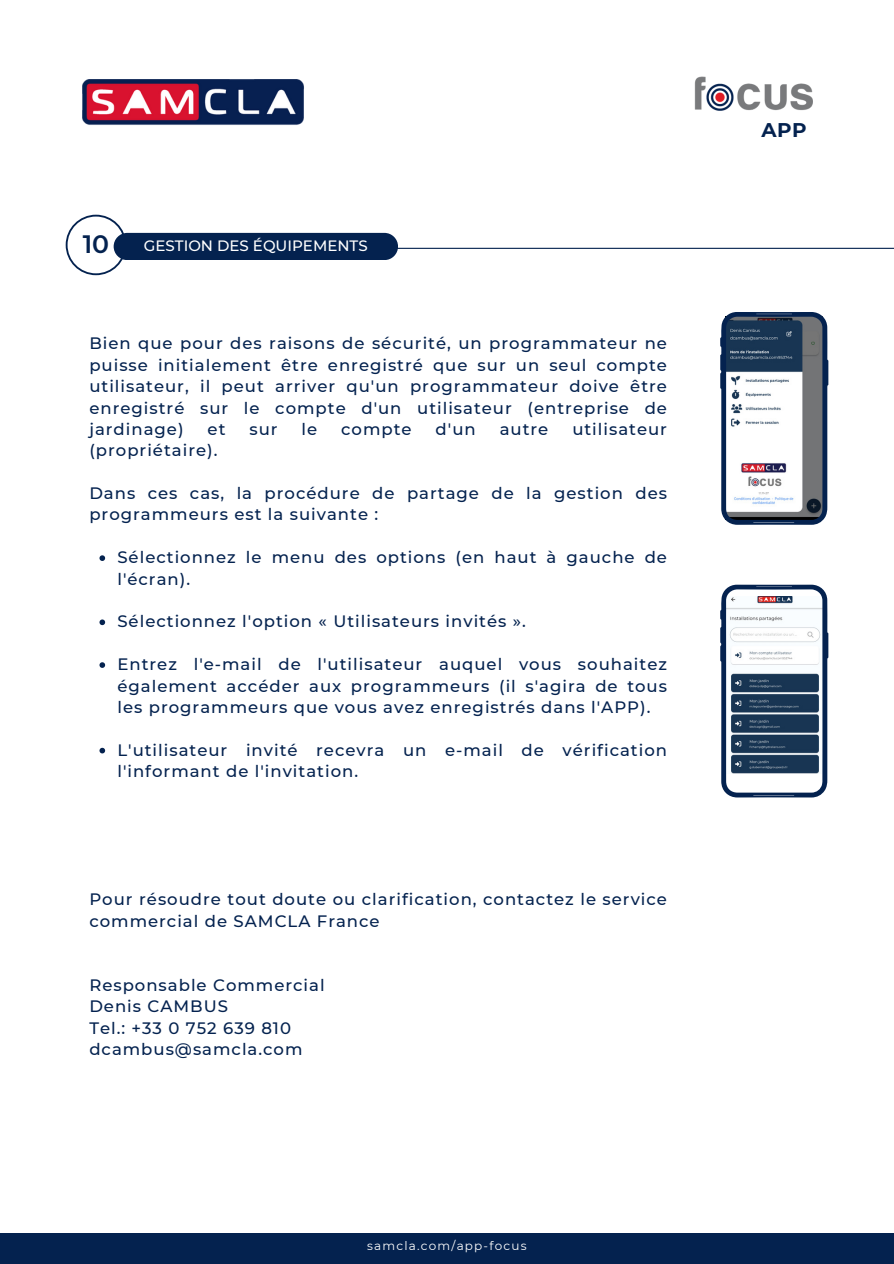
<style>
.page{position:relative;width:894px;height:1264px;background:#fff}
.page>*{position:absolute;margin:0;border:0;box-sizing:border-box;transform-origin:0 0}
.t1{font:600 25.2px "Montserrat";color:#04224f}
.t2{font:700 19.8px "Montserrat";color:#04224f}
.t3{font:500 16.5px/21.3px "Montserrat";letter-spacing:.06em;color:#04224f}
.t4{font:500 15px "Montserrat";color:#fff}
.t5{font:12px "Montserrat";letter-spacing:.1em;color:#fff}
</style>
<div class="page">
<svg style="left:720px;top:312px;width:107px;height:212px"></svg>
<svg style="left:720px;top:584px;width:107px;height:213px"></svg>
<svg style="left:99px;top:555px;width:6px;height:6px"></svg>
<svg style="left:99px;top:619px;width:6px;height:6px"></svg>
<svg style="left:99px;top:662px;width:6px;height:6px"></svg>
<svg style="left:99px;top:747px;width:6px;height:6px"></svg>
<div style="left:0;top:1232px;width:893px;height:31px;background:#04224f"></div>
<img style="left:82px;top:79px;width:222px;height:46px">
<img style="left:694px;top:76px;width:119px;height:35px">
<svg style="left:66px;top:215px;width:58px;height:60px"></svg>
<hr style="left:203px;top:248px;width:690px;height:1px;background:#04224f">
<div style="left:114px;top:233px;width:284px;height:27px;background:#04224f;border-radius:14px"></div>
<p class="t1" style="left:83px;top:229px;width:28px">10</p>
<p class="t4" style="left:144px;top:236px;width:225px">GESTION DES ÉQUIPEMENTS</p>
<h1 class="t3" style="left:89px;top:333px;width:579px;text-align:justify">Bien que pour des raisons de sécurité, un programmateur ne puisse initialement être enregistré que sur un seul compte utilisateur, il peut arriver qu'un programmateur doive être enregistré sur le compte d'un utilisateur (entreprise de jardinage)</h1>
<h1 class="t3" style="left:207px;top:418px;width:19px">et</h1>
<h1 class="t3" style="left:249px;top:418px;width:30px">sur</h1>
<h1 class="t3" style="left:301px;top:418px;width:17px">le</h1>
<h1 class="t3" style="left:341px;top:418px;width:72px">compte</h1>
<h1 class="t3" style="left:435px;top:418px;width:42px">d'un</h1>
<h1 class="t3" style="left:499px;top:418px;width:50px">autre</h1>
<h1 class="t3" style="left:572px;top:418px;width:96px">utilisateur</h1>
<h1 class="t3" style="left:89px;top:440px;width:130px">(propriétaire).</h1>
<p class="t3" style="left:89px;top:482px;width:579px">Dans ces cas, la procédure de partage de la gestion des programmeurs est la suivante :</p>
<p class="t3" style="left:117px;top:546px;width:551px">Sélectionnez le menu des options (en haut à gauche de l'écran).</p>
<h2 class="t3" style="left:117px;top:611px;width:410px">Sélectionnez l'option « Utilisateurs invités ».</h2>
<h3 class="t3" style="left:117px;top:653px;width:551px;text-align:justify">Entrez l'e-mail de l'utilisateur auquel vous souhaitez également accéder aux programmeurs (il s'agira de tous les programmeurs que vous avez enregistrés dans l'APP).</h3>
<h3 class="t3" style="left:117px;top:739px;width:551px">L'utilisateur invité recevra un e-mail de vérification l'informant de l'invitation.</h3>
<p class="t3" style="left:89px;top:888px;width:579px">Pour résoudre tout doute ou clarification, contactez le service commercial de SAMCLA France</p>
<p class="t3" style="left:89px;top:974px;width:237px">Responsable Commercial<br>Denis CAMBUS<br>Tel.: +33 0 752 639 810 dcambus@samcla.com</p>
<p class="t5" style="left:367px;top:1238px;width:161px">samcla.com/app-focus</p>
<h3 class="t2" style="left:761px;top:117px;width:47px">APP</h3>
</div>
